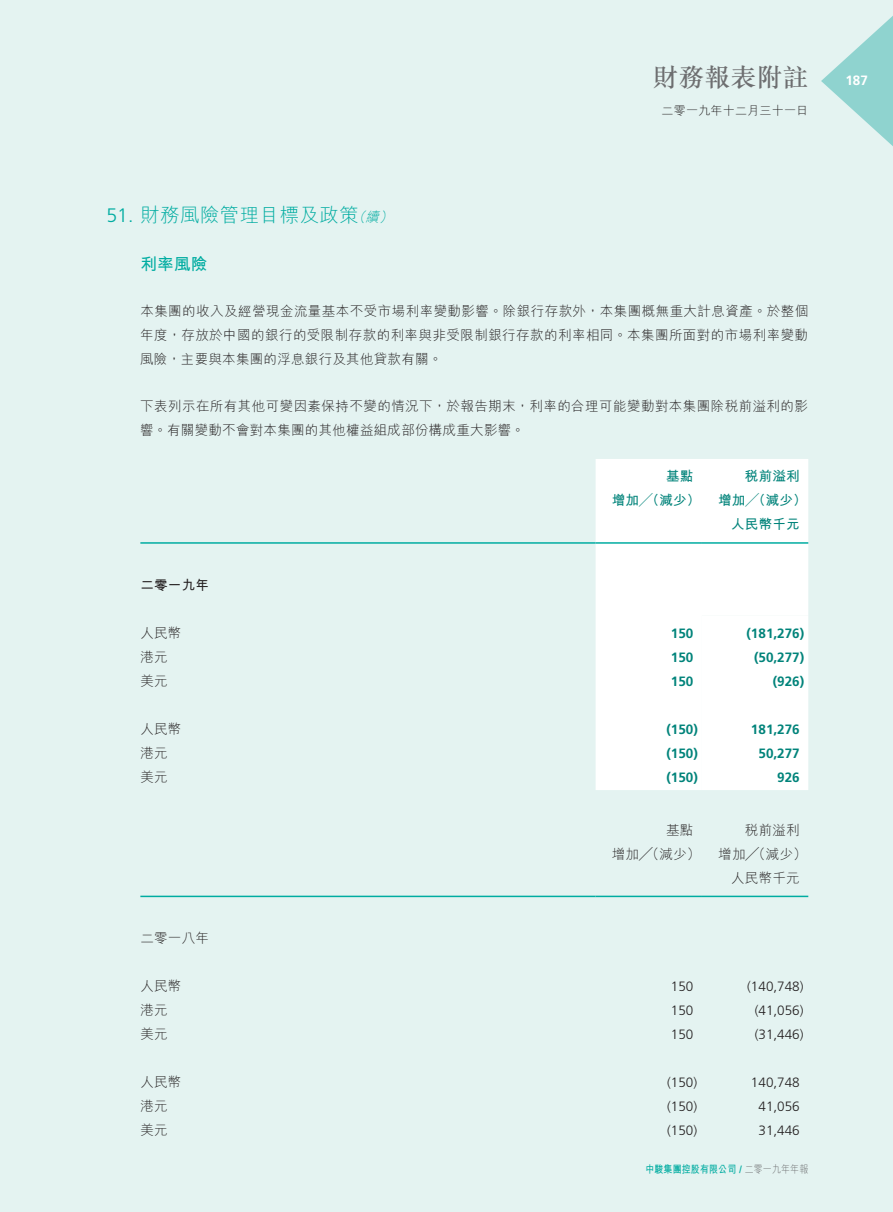
<style>
.page{position:relative;width:893px;height:1212px;background:#fff}
.page>*{position:absolute;margin:0;border:0;box-sizing:border-box;transform-origin:0 0}
.t1{font:25.5px "M Sung HK Medium E Ten B5 H";letter-spacing:.02em;color:#6d6e70}
.t2{font:19.5px "M Hei HK Light E Ten B5 H";letter-spacing:.02em;color:#00aca1}
.t3{font:16.5px "M Hei HK Bold E Ten B5 H";color:#00aca1}
.t4{font:13.5px/24px "M Hei HK Light E Ten B5 H";letter-spacing:.02em;color:#231f20}
.t5{font:300 13.5px "Frutiger LT Std";color:#231f20}
.t6{font:700 13.5px "Frutiger LT Std";color:#00837a}
.t7{font:13.5px/24px "M Hei HK Bold E Ten B5 H";letter-spacing:.02em;color:#00837a}
.t8{font:13.5px "M Hei HK Bold E Ten B5 H";letter-spacing:.02em;color:#231f20}
.t9{font:700 13.5px "Frutiger LT Std";color:#fff}
.t10{font:12px "M Hei HK Light E Ten B5 H";letter-spacing:.02em;color:#231f20}
.t11{font:10.5px "M Hei HK Bold E Ten B5 H";letter-spacing:.02em;color:#00aca1;scale:.85 1}
.s1{font-family:"Frutiger LT Std";font-weight:300}
.s2{font-style:italic;font-size:13.5px}
.s3{font-family:"Frutiger LT Std";font-weight:700;font-stretch:condensed}
.s4{font-family:"M Hei HK Light E Ten B5 H";color:#6d6e70}
</style>
<div class="page">
<div style="left:0;top:0;width:892px;height:1212px;background:#e4f3f1"></div>
<svg style="left:821px;top:17px;width:71px;height:128px"></svg>
<div style="left:596px;top:459px;width:212px;height:331px;background:#fff"></div>
<div style="left:702px;top:616px;width:106px;height:174px;background:#fff"></div>
<hr style="left:140px;top:542px;width:455px;height:2px;background:#00aca1">
<hr style="left:595px;top:542px;width:107px;height:2px;background:#00aca1">
<hr style="left:702px;top:542px;width:106px;height:2px;background:#00aca1">
<hr style="left:140px;top:896px;width:455px;height:1px;background:#00aca1">
<hr style="left:595px;top:896px;width:107px;height:1px;background:#00aca1">
<hr style="left:702px;top:896px;width:106px;height:1px;background:#00aca1">
<h1 class="t1" style="left:652px;top:68px;width:157px">財務報表附註</h1>
<p class="t10" style="left:661px;top:106px;width:148px">二零一九年十二月三十一日</p>
<h2 class="t2" style="left:106px;top:207px;width:290px"><span class="s1">51.</span> 財務風險管理目標及政策<span class="s2">（續）</span></h2>
<p class="t3" style="left:140px;top:257px;width:68px">利率風險</p>
<p class="t4" style="left:140px;top:301px;width:669px;text-align:justify">本集團的收入及經營現金流量基本不受市場利率變動影響。除銀行存款外，本集團概無重大計息資產。於整個年度，存放於中國的銀行的受限制存款的利率與非受限制銀行存款的利率相同。本集團所面對的市場利率變動風險，主要與本集團的浮息銀行及其他貸款有關。</p>
<p class="t4" style="left:140px;top:395px;width:669px">下表列示在所有其他可變因素保持不變的情況下，於報告期末，利率的合理可能變動對本集團除稅前溢利的影響。有關變動不會對本集團的其他權益組成部份構成重大影響。</p>
<p class="t7" style="left:612px;top:466px;width:90px;text-indent:54px">基點增加╱（減少）</p>
<p class="t7" style="left:745px;top:466px;width:56px">稅前溢利</p>
<p class="t7" style="left:718px;top:490px;width:90px">增加╱（減少）</p>
<p class="t7" style="left:731px;top:514px;width:70px">人民幣千元</p>
<p class="t8" style="left:140px;top:580px;width:70px">二零一九年</p>
<p class="t4" style="left:140px;top:623px;width:43px">人民幣</p>
<p class="t6" style="left:671px;top:625px;width:24px">150</p>
<p class="t6" style="left:746px;top:625px;width:59px">(181,276)</p>
<p class="t4" style="left:140px;top:647px;width:29px">港元</p>
<p class="t6" style="left:671px;top:649px;width:24px">150</p>
<p class="t6" style="left:754px;top:649px;width:52px">(50,277)</p>
<p class="t4" style="left:140px;top:671px;width:29px">美元</p>
<p class="t6" style="left:671px;top:673px;width:24px">150</p>
<p class="t6" style="left:772px;top:673px;width:33px">(926)</p>
<p class="t4" style="left:140px;top:719px;width:43px">人民幣</p>
<p class="t6" style="left:666px;top:721px;width:33px">(150)</p>
<p class="t6" style="left:751px;top:721px;width:50px">181,276</p>
<p class="t4" style="left:140px;top:743px;width:29px">港元</p>
<p class="t6" style="left:666px;top:745px;width:33px">(150)</p>
<p class="t6" style="left:758px;top:745px;width:43px">50,277</p>
<p class="t4" style="left:140px;top:767px;width:29px">美元</p>
<p class="t6" style="left:666px;top:769px;width:33px">(150)</p>
<p class="t6" style="left:777px;top:769px;width:24px">926</p>
<p class="t4" style="left:612px;top:819px;width:90px;text-indent:54px">基點增加╱（減少）</p>
<p class="t4" style="left:745px;top:819px;width:56px">稅前溢利</p>
<p class="t4" style="left:718px;top:843px;width:90px">增加╱（減少）</p>
<p class="t4" style="left:731px;top:867px;width:70px">人民幣千元</p>
<p class="t4" style="left:140px;top:928px;width:70px">二零一八年</p>
<p class="t4" style="left:140px;top:976px;width:43px">人民幣</p>
<p class="t5" style="left:671px;top:981px;width:24px">150</p>
<p class="t5" style="left:747px;top:981px;width:58px">(140,748)</p>
<p class="t4" style="left:140px;top:1000px;width:29px">港元</p>
<p class="t5" style="left:671px;top:1005px;width:24px">150</p>
<p class="t5" style="left:754px;top:1005px;width:50px">(41,056)</p>
<p class="t4" style="left:140px;top:1024px;width:29px">美元</p>
<p class="t5" style="left:671px;top:1029px;width:24px">150</p>
<p class="t5" style="left:754px;top:1029px;width:50px">(31,446)</p>
<p class="t4" style="left:140px;top:1072px;width:43px">人民幣</p>
<p class="t5" style="left:667px;top:1077px;width:32px">(150)</p>
<p class="t5" style="left:751px;top:1077px;width:50px">140,748</p>
<p class="t4" style="left:140px;top:1096px;width:29px">港元</p>
<p class="t5" style="left:667px;top:1101px;width:32px">(150)</p>
<p class="t5" style="left:758px;top:1101px;width:43px">41,056</p>
<p class="t4" style="left:140px;top:1120px;width:29px">美元</p>
<p class="t5" style="left:667px;top:1125px;width:32px">(150)</p>
<p class="t5" style="left:758px;top:1125px;width:43px">31,446</p>
<p class="t11" style="left:645px;top:1165px;width:193px">中駿集團控股有限公司 <span class="s3">/</span> <span class="s4">二零一九年年報</span></p>
<p class="t9" style="left:845px;top:73px;width:24px">187</p>
</div>
